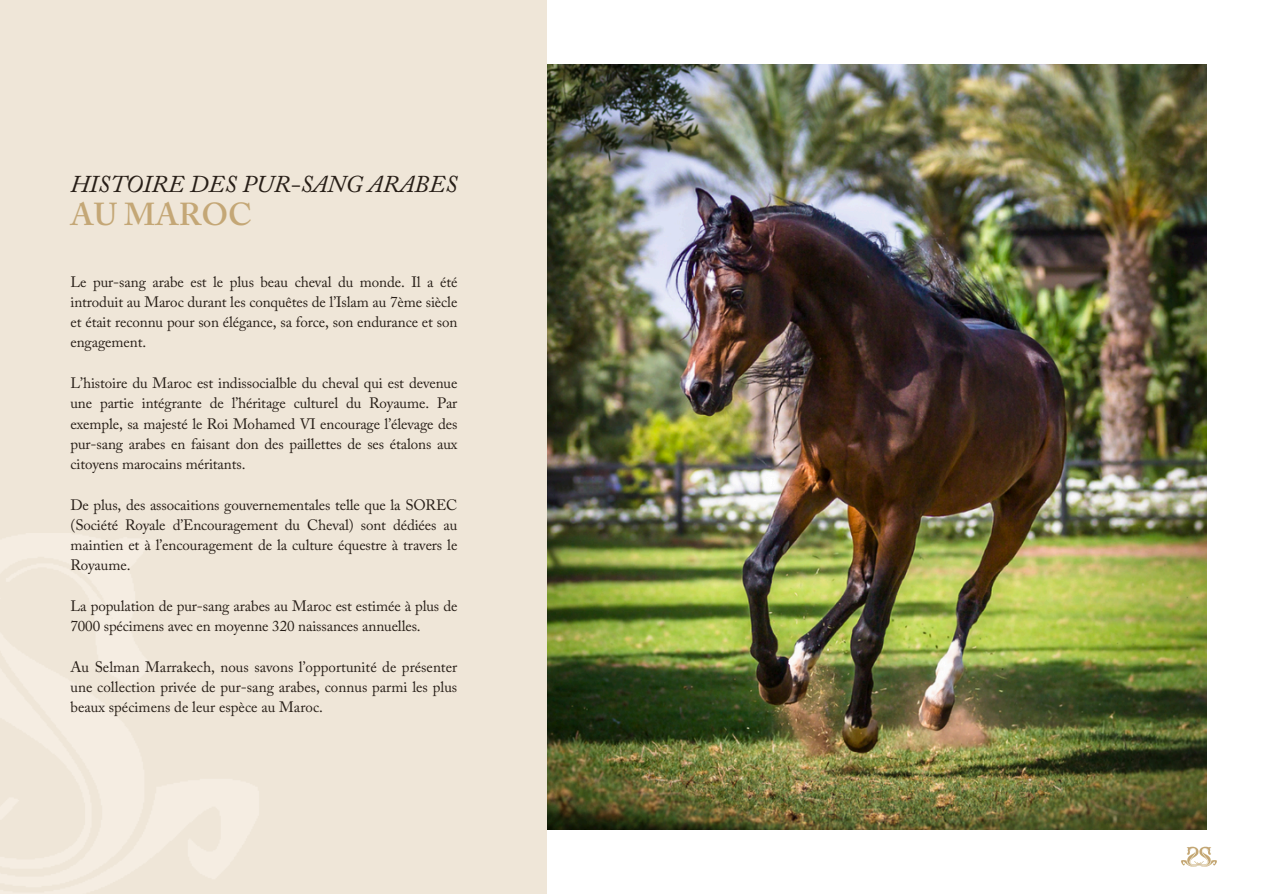
<style>
.page{position:relative;width:1263px;height:894px;background:#fff}
.page>*{position:absolute;margin:0;border:0;box-sizing:border-box;transform-origin:0 0}
.t1{font:600 31.5px "Adobe Caslon Pro";color:#c4a776}
.t2{font:italic 24px "Adobe Caslon Pro";color:#271e17}
.t3{font:15px/20.2px "Adobe Caslon Pro";letter-spacing:-.005em;color:#271e17;text-align:justify}
</style>
<div class="page">
<img style="left:547px;top:64px;width:660px;height:765px">
<div style="left:0;top:0;width:547px;height:893px;background:#efe6d8"></div>
<img style="left:1181px;top:846px;width:36px;height:21px">
<h1 class="t2" style="left:70px;top:174px;width:388px">HISTOIRE DES PUR-SANG ARABES</h1>
<h1 class="t1" style="left:70px;top:202px;width:183px">AU MAROC</h1>
<p class="t3" style="left:70px;top:273px;width:388px">Le pur-sang arabe est le plus beau cheval du monde. Il a été introduit au Maroc durant les conquêtes de l’Islam au 7ème siècle et était reconnu pour son élégance, sa force, son endurance et son engagement.</p>
<p class="t3" style="left:70px;top:374px;width:388px">L’histoire du Maroc est indissocialble du cheval qui est devenue une partie intégrante de l’héritage culturel du Royaume. Par exemple, sa majesté le Roi Mohamed VI encourage l’élevage des pur-sang arabes en faisant don des paillettes de ses étalons aux citoyens marocains méritants.</p>
<p class="t3" style="left:70px;top:496px;width:388px">De plus, des assocaitions gouvernementales telle que la SOREC (Société Royale d’Encouragement du Cheval) sont dédiées au maintien et à l’encouragement de la culture équestre à travers le Royaume.</p>
<p class="t3" style="left:70px;top:597px;width:388px">La population de pur-sang arabes au Maroc est estimée à plus de<br>7000 spécimens avec en moyenne 320 naissances annuelles.</p>
<p class="t3" style="left:70px;top:658px;width:388px">Au Selman Marrakech, nous savons l’opportunité de présenter une collection privée de pur-sang arabes, connus parmi les plus beaux spécimens de leur espèce au Maroc.</p>
</div>
